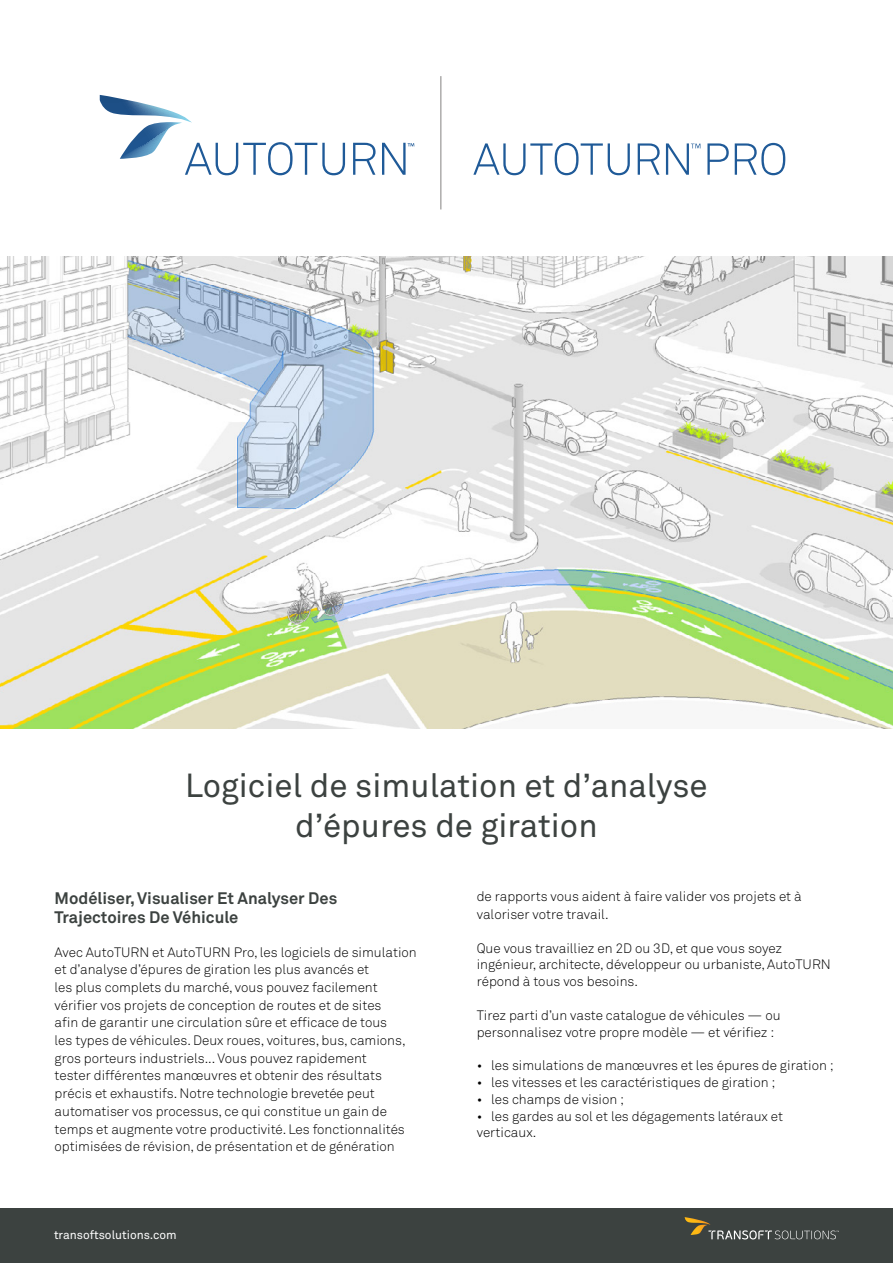
<style>
.page{position:relative;width:893px;height:1263px;background:#fff}
.page>*{position:absolute;margin:0;border:0;box-sizing:border-box;transform-origin:0 0}
.t1{font:33px/39.6px "Akkurat Pro";color:#3c4240;text-align:center}
.t2{font:700 16.5px/19.8px "Akkurat Pro";color:#3c4240}
.t3{font:300 13.5px/17.7px "Akkurat Pro";color:#000}
.t4{font:12px "Akkurat Pro";color:#fff}
</style>
<div class="page">
<div style="left:0;top:1209px;width:893px;height:54px;background:#3c4240"></div>
<svg style="left:685px;top:1217px;width:154px;height:22px"></svg>
<hr style="left:440px;top:76px;width:1px;height:133px;background:#848281">
<svg style="left:100px;top:95px;width:245px;height:80px"></svg>
<svg style="left:353px;top:143px;width:23px;height:32px"></svg>
<svg style="left:382px;top:143px;width:32px;height:32px"></svg>
<img style="left:0;top:256px;width:893px;height:472px">
<svg style="left:473px;top:143px;width:157px;height:32px"></svg>
<svg style="left:638px;top:143px;width:22px;height:32px"></svg>
<svg style="left:707px;top:143px;width:22px;height:32px"></svg>
<svg style="left:735px;top:143px;width:50px;height:32px"></svg>
<svg style="left:666px;top:143px;width:34px;height:32px"></svg>
<h1 class="t1" style="left:185px;top:766px;width:524px">Logiciel de simulation et d’analyse d’épures de giration</h1>
<p class="t2" style="left:55px;top:888px;width:284px">Modéliser, Visualiser Et Analyser Des<br>Trajectoires De Véhicule</p>
<p class="t3" style="left:55px;top:943px;width:364px">Avec AutoTURN et AutoTURN Pro, les logiciels de simulation et d’analyse d’épures de giration les plus avancés et<br>les plus complets du marché, vous pouvez facilement vérifier vos projets de conception de routes et de sites<br>afin de garantir une circulation sûre et efficace de tous<br>les types de véhicules. Deux roues, voitures, bus, camions, gros porteurs industriels... Vous pouvez rapidement<br>tester différentes manœuvres et obtenir des résultats précis et exhaustifs. Notre technologie brevetée peut automatiser vos processus, ce qui constitue un gain de temps et augmente votre productivité. Les fonctionnalités optimisées de révision, de présentation et de génération</p>
<p class="t4" style="left:54px;top:1228px;width:124px">transoftsolutions.com</p>
<p class="t3" style="left:477px;top:888px;width:326px">de rapports vous aident à faire valider vos projets et à valoriser votre travail.</p>
<p class="t3" style="left:477px;top:939px;width:356px;line-height:16.8px">Que vous travailliez en 2D ou 3D, et que vous soyez ingénieur, architecte, développeur ou urbaniste, AutoTURN répond à tous vos besoins.</p>
<p class="t3" style="left:477px;top:1006px;width:305px;line-height:16.8px">Tirez parti d’un vaste catalogue de véhicules — ou personnalisez votre propre modèle — et vérifiez :</p>
<p class="t3" style="left:477px;top:1056px;width:358px">• les simulations de manœuvres et les épures de giration ;</p>
<p class="t3" style="left:477px;top:1073px;width:300px">• les vitesses et les caractéristiques de giration ;</p>
<p class="t3" style="left:477px;top:1090px;width:149px">• les champs de vision ;</p>
<p class="t3" style="left:477px;top:1107px;width:308px;line-height:16.8px">• les gardes au sol et les dégagements latéraux et verticaux.</p>
</div>
